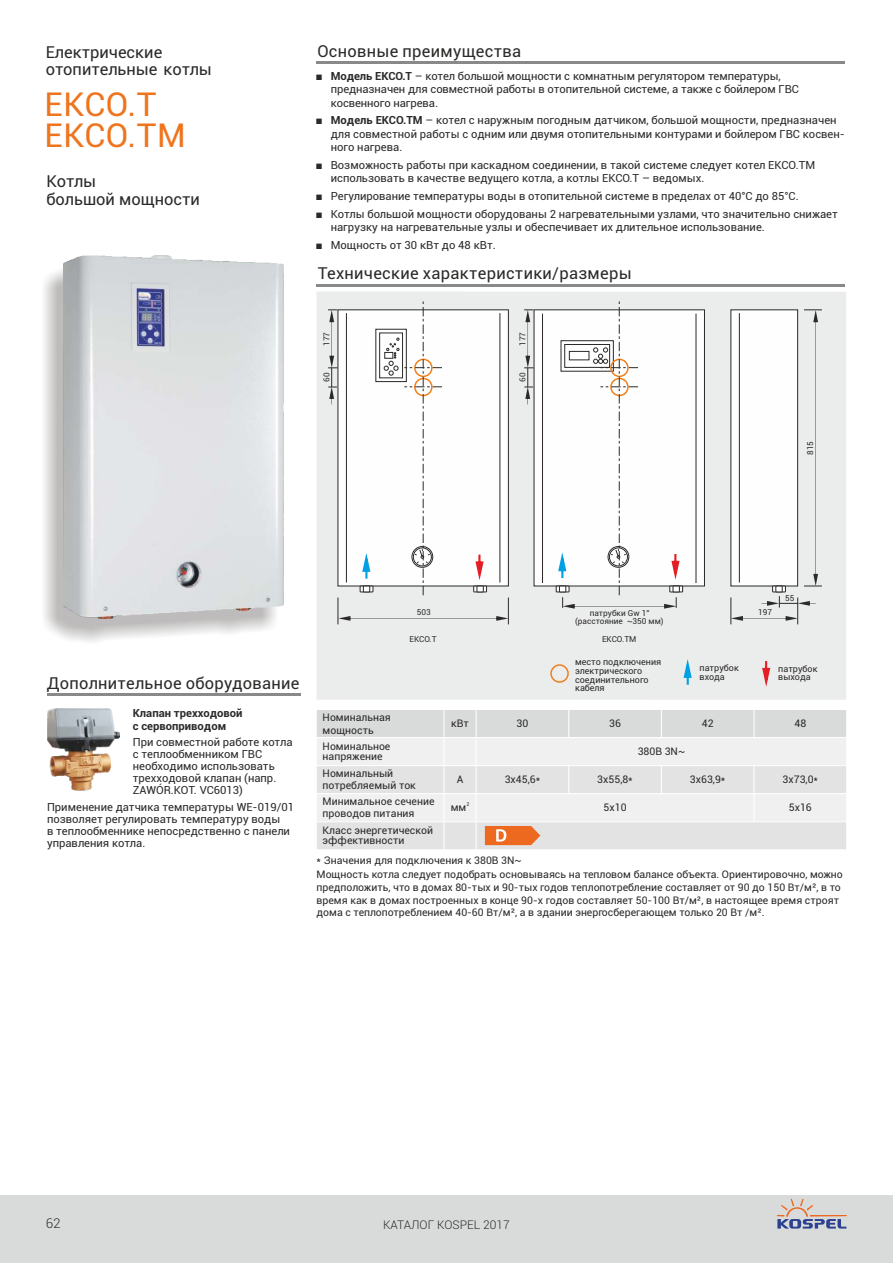
<style>
.page{position:relative;width:893px;height:1263px;background:#fff}
.page>*{position:absolute;margin:0;border:0;box-sizing:border-box;transform-origin:0 0}
.t1{font:33px/31.7px "Roboto";letter-spacing:.015em;color:#ee741d}
.t2{font:16.5px/17.9px "Roboto";letter-spacing:.015em;color:#2b2a29}
.t3{font:300 13.5px "Roboto";color:#2b2a29}
.t4{font:300 12px "Roboto";color:#2b2a29}
.t5{font:11.25px/12.1px "Roboto";color:#2b2a29}
.t6{font:700 11.25px/12.1px "Roboto";color:#2b2a29}
.t7{font:10.5px/12.6px "Roboto";color:#2b2a29}
.t8{font:9px/8.7px "Roboto";color:#2b2a29}
.t9{font:8.25px/8.4px "Roboto";color:#2b2a29;text-align:center}
.t10{font:5.25px "Roboto";color:#2b2a29}
.s1{font-weight:700}
</style>
<div class="page">
<div style="left:317px;top:291px;width:529px;height:409px;background:#ebecec"></div>
<svg style="left:534px;top:309px;width:171px;height:277px;background:#f3f3f3"></svg>
<svg style="left:556px;top:586px;width:13px;height:6px"></svg>
<svg style="left:670px;top:586px;width:13px;height:6px"></svg>
<hr style="left:542px;top:314px;width:1px;height:269px;background:#2b2a29">
<hr style="left:696px;top:314px;width:1px;height:269px;background:#2b2a29">
<div style="left:316px;top:709px;width:128px;height:28px;background:#d9dada"></div>
<div style="left:444px;top:709px;width:32px;height:28px;background:#d9dada"></div>
<div style="left:476px;top:709px;width:93px;height:28px;background:#d9dada"></div>
<div style="left:569px;top:709px;width:92px;height:28px;background:#d9dada"></div>
<div style="left:661px;top:709px;width:93px;height:28px;background:#d9dada"></div>
<div style="left:754px;top:709px;width:93px;height:28px;background:#d9dada"></div>
<div style="left:316px;top:737px;width:128px;height:29px;background:#f0f0f0"></div>
<div style="left:444px;top:737px;width:32px;height:29px;background:#f0f0f0"></div>
<div style="left:476px;top:737px;width:371px;height:29px;background:#f0f0f0"></div>
<div style="left:316px;top:766px;width:128px;height:28px;background:#e3e3e3"></div>
<div style="left:444px;top:766px;width:32px;height:28px;background:#e3e3e3"></div>
<div style="left:476px;top:766px;width:93px;height:28px;background:#e3e3e3"></div>
<div style="left:569px;top:766px;width:92px;height:28px;background:#e3e3e3"></div>
<div style="left:661px;top:766px;width:93px;height:28px;background:#e3e3e3"></div>
<div style="left:754px;top:766px;width:93px;height:28px;background:#e3e3e3"></div>
<div style="left:316px;top:794px;width:128px;height:28px;background:#f0f0f0"></div>
<div style="left:444px;top:794px;width:32px;height:28px;background:#f0f0f0"></div>
<div style="left:476px;top:794px;width:278px;height:28px;background:#f0f0f0"></div>
<div style="left:754px;top:794px;width:93px;height:28px;background:#f0f0f0"></div>
<div style="left:316px;top:822px;width:128px;height:28px;background:#e3e3e3"></div>
<div style="left:444px;top:822px;width:32px;height:28px;background:#e3e3e3"></div>
<div style="left:476px;top:822px;width:371px;height:28px;background:#e3e3e3"></div>
<hr style="left:316px;top:709px;width:1px;height:141px;background:#fff">
<hr style="left:443px;top:709px;width:2px;height:141px;background:#fff">
<hr style="left:476px;top:709px;width:1px;height:141px;background:#fff">
<svg style="left:568px;top:766px;width:1px;height:27px"></svg>
<svg style="left:568px;top:710px;width:1px;height:27px"></svg>
<svg style="left:661px;top:766px;width:1px;height:27px"></svg>
<svg style="left:661px;top:710px;width:1px;height:27px"></svg>
<hr style="left:753px;top:765px;width:2px;height:57px;background:#fff">
<hr style="left:753px;top:709px;width:2px;height:29px;background:#fff">
<hr style="left:846px;top:709px;width:1px;height:141px;background:#fff">
<hr style="left:316px;top:849px;width:531px;height:1px;background:#fff">
<hr style="left:316px;top:821px;width:531px;height:1px;background:#fff">
<hr style="left:316px;top:793px;width:531px;height:1px;background:#fff">
<hr style="left:316px;top:765px;width:531px;height:1px;background:#fff">
<hr style="left:316px;top:737px;width:531px;height:1px;background:#fff">
<hr style="left:316px;top:709px;width:531px;height:1px;background:#fff">
<div style="left:0;top:1195px;width:893px;height:68px;background:#d9dada"></div>
<svg style="left:485px;top:826px;width:55px;height:19px"></svg>
<svg style="left:730px;top:309px;width:92px;height:315px"></svg>
<svg style="left:524px;top:310px;width:10px;height:94px"></svg>
<svg style="left:328px;top:301px;width:181px;height:323px"></svg>
<svg style="left:558px;top:301px;width:122px;height:308px;background:#f4f3f3"></svg>
<svg style="left:684px;top:659px;width:8px;height:26px"></svg>
<svg style="left:762px;top:661px;width:8px;height:26px"></svg>
<div style="left:550px;top:664px;width:19px;height:19px;border:1px solid #ef7f1a;border-radius:50%"></div>
<hr style="left:317px;top:62px;width:528px;height:2px;background:#898989">
<hr style="left:47px;top:694px;width:254px;height:2px;background:#898989">
<hr style="left:317px;top:284px;width:528px;height:3px;background:#898989">
<img style="left:44px;top:270px;width:231px;height:372px">
<img style="left:63px;top:255px;width:220px;height:363px">
<img style="left:48px;top:709px;width:71px;height:82px">
<hr style="left:810px;top:1215px;width:37px;height:1px;background:#ec691f">
<svg style="left:777px;top:1199px;width:69px;height:29px"></svg>
<h2 class="t2" style="left:46px;top:45px;width:168px;line-height:16.8px">Електрические отопительные котлы</h2>
<h1 class="t1" style="left:45px;top:92px;width:143px">EKCO.T<br>EKCO.TM</h1>
<h2 class="t2" style="left:47px;top:174px;width:155px">Котлы<br>большой мощности</h2>
<h2 class="t2" style="left:317px;top:44px;width:205px">Основные преимущества</h2>
<p class="t5" style="left:331px;top:70px;width:470px;line-height:13.5px"><span class="s1">Модель EKCO.T</span> – котел большой мощности с комнатным регулятором температуры, предназначен для совместной работы в отопительной системе, а также с бойлером ГВС косвенного нагрева.</p>
<p class="t5" style="left:331px;top:115px;width:516px;line-height:13.5px"><span class="s1">Модель EKCO.TM</span> – котел с наружным погодным датчиком, большой мощности, предназначен для совместной работы с одним или двумя отопительными контурами и бойлером ГВС косвен&shy;ного нагрева.</p>
<p class="t5" style="left:331px;top:159px;width:486px;line-height:13.5px">Возможность работы при каскадном соединении, в такой системе следует котел EKCO.TM использовать в качестве ведущего котла, а котлы EKCO.T – ведомых.</p>
<p class="t5" style="left:331px;top:188px;width:509px;line-height:17.5px">Регулирование температуры воды в отопительной системе в пределах от 40°С до 85°С.<br>Котлы большой мощности оборудованы 2 нагревательными узлами, что значительно снижает</p>
<p class="t5" style="left:331px;top:219px;width:436px;line-height:17.5px">нагрузку на нагревательные узлы и обеспечивает их длительное использование.<br>Мощность от 30 кВт до 48 кВт.</p>
<h2 class="t2" style="left:318px;top:266px;width:316px">Технические характеристики/размеры</h2>
<p class="t9" style="left:323px;top:346px;width:15px;rotate:-90deg">177</p>
<p class="t9" style="left:519px;top:346px;width:15px;rotate:-90deg">177</p>
<p class="t9" style="left:323px;top:382px;width:11px;rotate:-90deg">60</p>
<p class="t9" style="left:519px;top:382px;width:11px;rotate:-90deg">60</p>
<p class="t9" style="left:807px;top:455px;width:15px;rotate:-90deg">815</p>
<h2 class="t2" style="left:47px;top:676px;width:254px">Дополнительное оборудование</h2>
<p class="t6" style="left:133px;top:708px;width:111px">Клапан трехходовой с сервоприводом</p>
<p class="t5" style="left:133px;top:737px;width:161px">При совместной работе котла с теплообменником ГВС необходимо использовать трехходовой клапан (напр.<br>ZAWÓR.KOT. VC6013)</p>
<p class="t5" style="left:47px;top:802px;width:248px">Применение датчика температуры WE-019/01 позволяет регулировать температуру воды<br>в теплообменнике непосредственно с панели управления котла.</p>
<p class="t9" style="left:575px;top:609px;width:90px">патрубки Gw 1" (расстояние ~350 мм)</p>
<p class="t9" style="left:417px;top:609px;width:15px">503</p>
<p class="t9" style="left:758px;top:609px;width:15px">197</p>
<p class="t9" style="left:410px;top:636px;width:29px">EKCO.T</p>
<p class="t9" style="left:602px;top:636px;width:36px">EKCO.TM</p>
<p class="t9" style="left:785px;top:595px;width:11px">55</p>
<p class="t8" style="left:575px;top:659px;width:88px">место подключения электрического соединительного кабеля</p>
<p class="t8" style="left:700px;top:664px;width:41px">патрубок входа</p>
<p class="t8" style="left:778px;top:665px;width:41px">патрубок выхода</p>
<p class="t7" style="left:323px;top:712px;width:70px">Номинальная мощность</p>
<p class="t7" style="left:451px;top:718px;width:19px">кВт</p>
<p class="t7" style="left:516px;top:718px;width:13px">30</p>
<p class="t7" style="left:609px;top:718px;width:13px">36</p>
<p class="t7" style="left:702px;top:718px;width:13px">42</p>
<p class="t7" style="left:794px;top:718px;width:13px">48</p>
<p class="t7" style="left:323px;top:742px;width:69px;line-height:10.1px">Номинальное напряжение</p>
<p class="t7" style="left:638px;top:746px;width:49px">380B 3N~</p>
<p class="t7" style="left:323px;top:769px;width:95px;line-height:11.4px">Номинальный потребляемый ток</p>
<p class="t7" style="left:457px;top:774px;width:8px">A</p>
<p class="t7" style="left:505px;top:774px;width:37px">3x45,6*</p>
<p class="t7" style="left:597px;top:774px;width:37px">3x55,8*</p>
<p class="t7" style="left:690px;top:774px;width:37px">3x63,9*</p>
<p class="t7" style="left:783px;top:774px;width:37px">3x73,0*</p>
<p class="t7" style="left:323px;top:797px;width:113px;line-height:11.4px">Минимальное сечение проводов питания</p>
<p class="t10" style="left:466px;top:802px;width:4px">2</p>
<p class="t7" style="left:451px;top:802px;width:17px">мм</p>
<p class="t7" style="left:604px;top:802px;width:25px">5x10</p>
<p class="t7" style="left:789px;top:802px;width:25px">5x16</p>
<p class="t7" style="left:323px;top:826px;width:112px;line-height:10.1px">Класс энергетической эффективности</p>
<p class="t7" style="left:317px;top:855px;width:528px;line-height:13.8px">* Значения для подключения к 380В 3N~<br>Мощность котла следует подобрать основываясь на тепловом балансе объекта. Ориентировочно, можно</p>
<p class="t7" style="left:317px;top:882px;width:526px">предположить, что в домах 80-тых и 90-тых годов теплопотребление составляет от 90 до 150 Вт/м², в то время как в домах построенных в конце 90-х годов составляет 50-100 Вт/м², в настоящее время строят дома с теплопотреблением 40-60 Вт/м², а в здании энергосберегающем только 20 Вт /м².</p>
<p class="t3" style="left:46px;top:1218px;width:16px">62</p>
<p class="t4" style="left:383px;top:1219px;width:128px">KATAЛОГ KOSPEL 2017</p>
</div>
